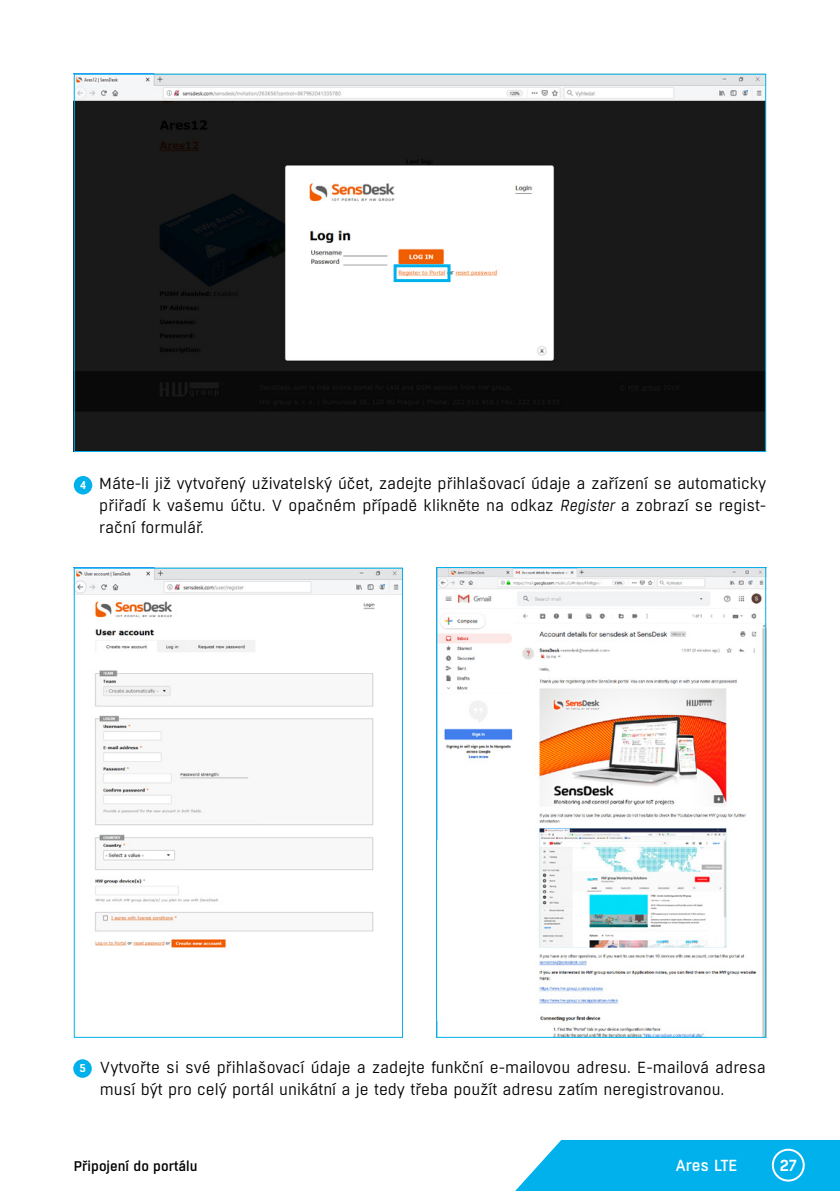
<style>
.page{position:relative;width:840px;height:1191px;background:#fff}
.page>*{position:absolute;margin:0;border:0;box-sizing:border-box;transform-origin:0 0}
.t1{font:16px/22px "Boxed";color:#000;text-align:justify}
.t2{font:500 16px "Boxed";color:#fff}
.t3{font:600 16px "Boxed";color:#fff}
.t4{font:500 14px "Boxed";color:#000}
.t5{font:600 11.2px "Boxed";color:#fff}
.s1{font-style:italic}
</style>
<div class="page">
<svg style="left:515px;top:1140px;width:324px;height:51px;background:#14b7ec"></svg>
<div style="left:771px;top:1148px;width:33px;height:33px;border:2px solid #fff;border-radius:50%"></div>
<div style="left:74px;top:476px;width:18px;height:18px;background:#00b1eb;border-radius:50%"></div>
<div style="left:73px;top:1059px;width:19px;height:18px;background:#00b1eb;border-radius:50%"></div>
<img style="left:76px;top:76px;width:687px;height:374px">
<div style="left:393px;top:264px;width:57px;height:18px;border:3px solid #00b1eb"></div>
<img style="left:76px;top:569px;width:170px;height:25px">
<img style="left:246px;top:569px;width:155px;height:25px">
<img style="left:95px;top:601px;width:164px;height:347px">
<img style="left:259px;top:602px;width:116px;height:330px">
<div style="left:74px;top:567px;width:329px;height:470px;border:1px solid #00b1eb"></div>
<img style="left:438px;top:569px;width:325px;height:466px">
<div style="left:436px;top:567px;width:329px;height:470px;border:1px solid #00b1eb"></div>
<p class="t5" style="left:80px;top:478px;width:7px">4</p>
<p class="t1" style="left:99px;top:473px;width:668px">Máte-li již vytvořený uživatelský účet, zadejte přihlašovací údaje a zařízení se automaticky přiřadí k vašemu účtu. V opačném případě klikněte na odkaz <span class="s1">Register</span> a zobrazí se regist&shy;rační formulář.</p>
<p class="t5" style="left:79px;top:1061px;width:8px">5</p>
<p class="t1" style="left:100px;top:1056px;width:667px">Vytvořte si své přihlašovací údaje a zadejte funkční e-mailovou adresu. E-mailová adresa musí být pro celý portál unikátní a je tedy třeba použít adresu zatím neregistrovanou.</p>
<p class="t4" style="left:74px;top:1157px;width:125px">Připojení do portálu</p>
<p class="t2" style="left:675px;top:1155px;width:64px">Ares LTE</p>
<p class="t3" style="left:779px;top:1155px;width:19px">27</p>
<p class="t2" style="left:659px;top:1158px;width:82px">Damocles2</p>
</div>
